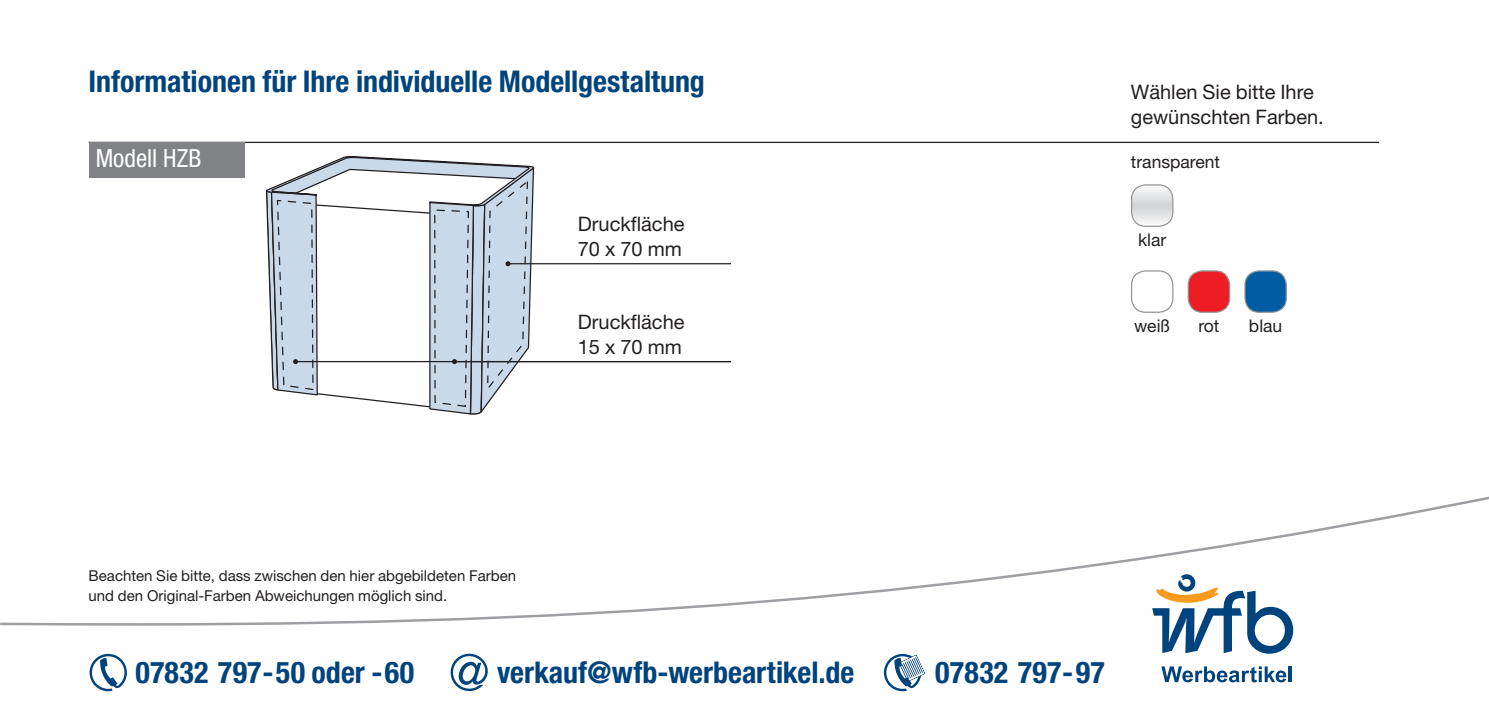
<style>
.page{position:relative;width:1489px;height:709px;background:#fff}
.page>*{position:absolute;margin:0;border:0;box-sizing:border-box;transform-origin:0 0}
.t1{font:700 condensed 30px "Helvetica Neue LT Pro";color:#01437c}
.t2{font:condensed 25px "Helvetica Neue LT Pro";color:#fff}
.t3{font:20px/25px "Helvetica Neue LT Pro";color:#231f20}
.t4{font:17.5px "Helvetica Neue LT Pro";color:#231f20}
.t5{font:15px/20px "Helvetica Neue LT Pro";color:#231f20}
</style>
<div class="page">
<svg style="left:0;top:496px;width:1488px;height:130px"></svg>
<svg style="left:90px;top:654px;width:37px;height:37px"></svg>
<svg style="left:883px;top:654px;width:42px;height:37px"></svg>
<svg style="left:450px;top:653px;width:38px;height:38px"></svg>
<svg style="left:1161px;top:666px;width:125px;height:16px"></svg>
<hr style="left:1288px;top:666px;width:3px;height:16px;background:#01437c">
<svg style="left:1152px;top:574px;width:141px;height:79px"></svg>
<hr style="left:89px;top:142px;width:1289px;height:1px;background:#231f20">
<div style="left:89px;top:142px;width:155px;height:35px;background:#808285"></div>
<hr style="left:508px;top:263px;width:223px;height:1px;background:#231f20">
<hr style="left:295px;top:361px;width:436px;height:1px;background:#231f20">
<svg style="left:266px;top:156px;width:268px;height:258px"></svg>
<div style="left:1244px;top:271px;width:42px;height:41px;background:#015ca3;border-radius:14px"></div>
<div style="left:1244px;top:270px;width:42px;height:43px;border:1px solid #939598;border-radius:14px"></div>
<div style="left:1188px;top:271px;width:41px;height:41px;background:#ee1d23;border-radius:14px"></div>
<div style="left:1187px;top:270px;width:43px;height:43px;border:1px solid #939598;border-radius:14px"></div>
<div style="left:1130px;top:270px;width:43px;height:43px;border:1px solid #939598;border-radius:14px"></div>
<svg style="left:1132px;top:185px;width:40px;height:41px"></svg>
<div style="left:1130px;top:184px;width:43px;height:43px;border:1px solid #939598;border-radius:14px"></div>
<p class="t1" style="left:89px;top:63px;width:617px">Informationen für Ihre individuelle Modellgestaltung</p>
<p class="t2" style="left:96px;top:144px;width:107px">Modell HZB</p>
<p class="t3" style="left:578px;top:211px;width:108px">Druckfläche<br>70 x 70 mm</p>
<p class="t3" style="left:1130px;top:79px;width:194px">Wählen Sie bitte Ihre gewünschten Farben.</p>
<p class="t4" style="left:1130px;top:151px;width:91px">transparent</p>
<p class="t4" style="left:1137px;top:229px;width:30px">klar</p>
<p class="t3" style="left:578px;top:309px;width:108px">Druckfläche<br>15 x 70 mm</p>
<p class="t4" style="left:1133px;top:315px;width:38px">weiß</p>
<p class="t4" style="left:1198px;top:315px;width:23px">rot</p>
<p class="t4" style="left:1248px;top:315px;width:35px">blau</p>
<p class="t5" style="left:89px;top:565px;width:429px">Beachten Sie bitte, dass zwischen den hier abgebildeten Farben und den Original-Farben Abweichungen möglich sind.</p>
<p class="t1" style="left:135px;top:654px;width:280px">07832 797-50 oder -60</p>
<p class="t1" style="left:497px;top:654px;width:359px">verkauf@wfb-werbeartikel.de</p>
<p class="t1" style="left:935px;top:654px;width:171px">07832 797-97</p>
</div>
